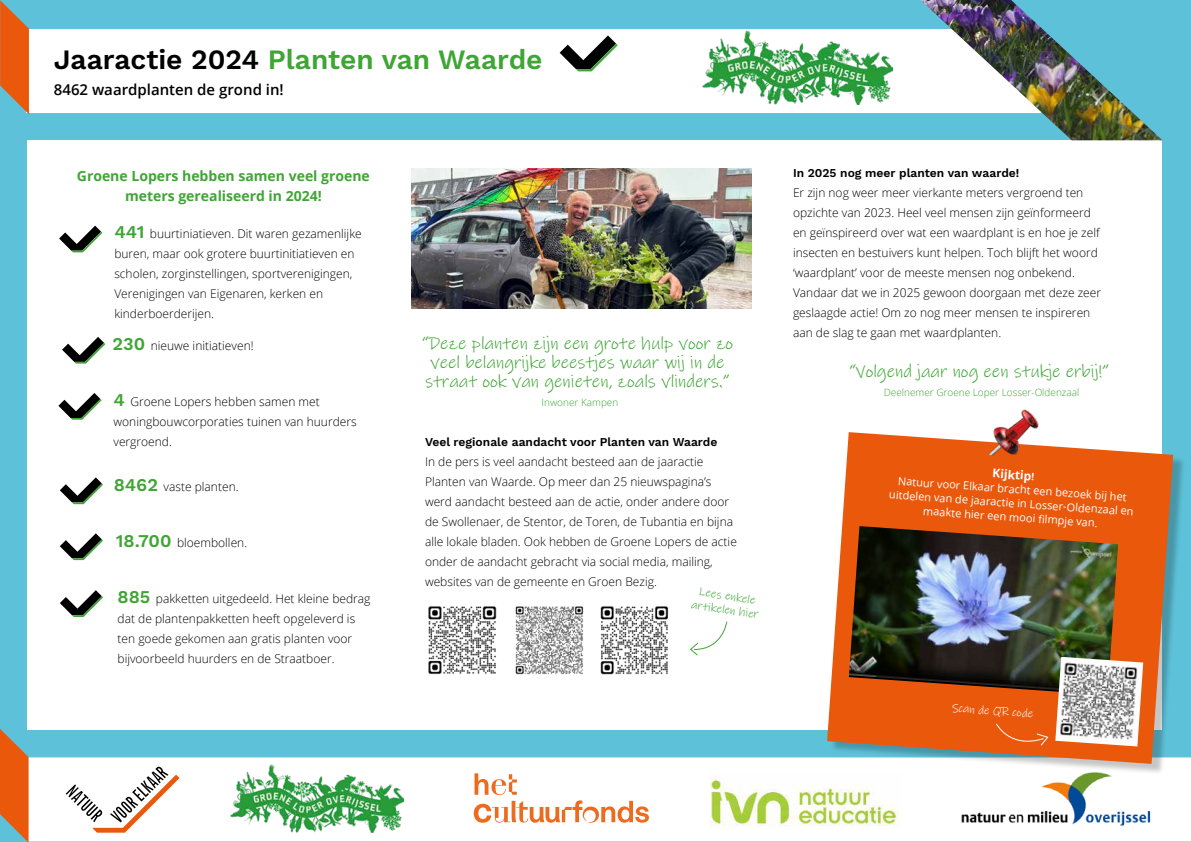
<style>
.page{position:relative;width:1191px;height:842px;background:#5dc2d9}
.page>*{position:absolute;margin:0;border:0;box-sizing:border-box;transform-origin:0 0}
.t1{font:600 28px "Work Sans";color:#3fa535}
.t2{font:18px/19px "Ink Free";color:#3fa535}
.t3{font:600 15px "Open Sans";color:#000}
.t4{font:700 14px/20px "Open Sans";color:#3fa535;text-align:center}
.t5{font:300 12px/20px "Open Sans";color:#000}
.t6{font:600 12px "Work Sans";color:#000}
.t7{font:12px/13.6px "Ink Free";color:#3fa535;text-align:center}
.t8{font:12px "Ink Free";color:#fff}
.t9{font:700 12px "Open Sans";color:#fff}
.t10{font:11px/14px "Open Sans";color:#fff;text-align:center}
.t11{font:300 10px "Open Sans";color:#3fa535}
.s1{color:#000}
.s2{font-family:"Work Sans";font-weight:600;font-size:18px;color:#3fa535}
.s3{font-family:"Work Sans";font-weight:600;font-size:18px;color:#40a535}
.s4{font-size:10px}
</style>
<div class="page">
<div style="left:28px;top:140px;width:1134px;height:590px;background:#fff"></div>
<div style="left:28px;top:29px;width:892px;height:86px;background:#fff"></div>
<svg style="left:0;top:0;width:29px;height:114px"></svg>
<div style="left:29px;top:757px;width:1162px;height:85px;background:#fff"></div>
<svg style="left:0;top:729px;width:29px;height:113px"></svg>
<img style="left:230px;top:764px;width:173px;height:68px">
<svg style="left:58px;top:758px;width:121px;height:75px;background:#ebe3de"></svg>
<svg style="left:474px;top:773px;width:175px;height:50px;background:#fbe1d1"></svg>
<img style="left:920px;top:0;width:242px;height:140px">
<img style="left:703px;top:30px;width:189px;height:74px">
<svg style="left:559px;top:36px;width:58px;height:35px;background:#999e98"></svg>
<img style="left:710px;top:773px;width:192px;height:57px">
<img style="left:958px;top:775px;width:196px;height:61px">
<svg style="left:59px;top:226px;width:43px;height:26px"></svg>
<svg style="left:58px;top:393px;width:44px;height:27px"></svg>
<svg style="left:60px;top:477px;width:43px;height:27px"></svg>
<svg style="left:60px;top:533px;width:43px;height:27px"></svg>
<svg style="left:60px;top:590px;width:43px;height:27px"></svg>
<svg style="left:62px;top:337px;width:43px;height:27px"></svg>
<img style="left:411px;top:168px;width:340px;height:141px">
<div style="left:829px;top:433px;width:356px;height:342px;background:#000;opacity:.23"></div>
<svg style="left:827px;top:432px;width:346px;height:332px;background:#df743b"></svg>
<img style="left:985px;top:409px;width:56px;height:47px">
<img style="left:849px;top:526px;width:269px;height:169px">
<img style="left:1055px;top:657px;width:88px;height:89px">
<img style="left:428px;top:606px;width:69px;height:69px">
<img style="left:515px;top:606px;width:69px;height:69px">
<img style="left:600px;top:606px;width:68px;height:69px">
<svg style="left:690px;top:621px;width:38px;height:35px"></svg>
<svg style="left:995px;top:723px;width:54px;height:26px"></svg>
<h1 class="t1" style="left:54px;top:43px;width:490px"><span class="s1">Jaaractie 2024</span> Planten van Waarde</h1>
<p class="t3" style="left:54px;top:80px;width:231px">8462 waardplanten de grond in!</p>
<p class="t4" style="left:77px;top:165px;width:294px">Groene Lopers hebben samen veel groene meters gerealiseerd in 2024!</p>
<p class="t5" style="left:114px;top:223px;width:249px"><span class="s2">441</span> buurtiniatieven. Dit waren gezamenlijke buren, maar ook grotere buurtinitiatieven en scholen, zorginstellingen, sportverenigingen, Verenigingen van Eigenaren, kerken en kinderboerderijen.</p>
<p class="t5" style="left:113px;top:335px;width:143px"><span class="s2">230</span> nieuwe initiatieven!</p>
<p class="t5" style="left:114px;top:392px;width:245px"><span class="s2">4</span> Groene Lopers hebben samen met woningbouwcorporaties tuinen van huurders vergroend.</p>
<p class="t5" style="left:114px;top:476px;width:126px"><span class="s3">8462</span> vaste planten.</p>
<p class="t5" style="left:116px;top:532px;width:133px"><span class="s3">18.700</span> bloembollen.</p>
<p class="t5" style="left:118px;top:588px;width:254px"><span class="s3">885</span> pakketten uitgedeeld. Het kleine bedrag dat de plantenpakketten heeft opgeleverd is ten goede gekomen aan gratis planten voor bijvoorbeeld huurders en de Straatboer.</p>
<h2 class="t2" style="left:421px;top:334px;width:313px">“Deze planten zijn een grote hulp voor zo veel belangrijke beestjes waar wij in de straat ook van genieten, zoals vlinders.”</h2>
<p class="t11" style="left:541px;top:395px;width:78px">Inwoner Kampen</p>
<p class="t6" style="left:425px;top:435px;width:294px">Veel regionale aandacht voor Planten van Waarde</p>
<p class="t5" style="left:425px;top:451px;width:313px">In de pers is veel aandacht besteed aan de jaaractie Planten van Waarde. Op meer dan 25 nieuwspagina’s werd aandacht besteed aan de actie, onder andere door de Swollenaer, de Stentor, de Toren, de Tubantia en bijna alle lokale bladen. Ook hebben de Groene Lopers de actie onder de aandacht gebracht via social media, mailing, websites van de gemeente en Groen Bezig.</p>
<p class="t7" style="left:694px;top:584px;width:70px;rotate:8deg">Lees enkele artikelen hier</p>
<p class="t6" style="left:793px;top:166px;width:228px">In 2025 nog meer planten van waarde!</p>
<p class="t5" style="left:793px;top:183px;width:310px">Er zijn nog weer meer vierkante meters vergroend ten opzichte van 2023. Heel veel mensen zijn geïnformeerd en geïnspireerd over wat een waardplant is en hoe je zelf insecten en bestuivers kunt helpen. Toch blijft het woord ‘waardplant’ voor de meeste mensen nog onbekend.<br>Vandaar dat we in 2025 gewoon doorgaan met deze zeer geslaagde actie! Om zo nog meer mensen te inspireren aan de slag te gaan met waardplanten.</p>
<h2 class="t2" style="left:848px;top:362px;width:262px">“Volgend jaar nog een stukje erbij!”</h2>
<p class="t11" style="left:884px;top:385px;width:197px">Deelnemer Groene Loper Losser-Oldenzaal</p>
<p class="t9" style="left:993px;top:465px;width:44px;rotate:4deg">Kijktip<span class="s4">!</span></p>
<p class="t10" style="left:890px;top:473px;width:246px;rotate:4deg">Natuur voor Elkaar bracht een bezoek bij het uitdelen van de jaaractie in Losser-Oldenzaal en maakte hier een mooi fi lmpje van.</p>
<p class="t8" style="left:952px;top:699px;width:83px;rotate:4deg">Scan de QR code</p>
</div>
